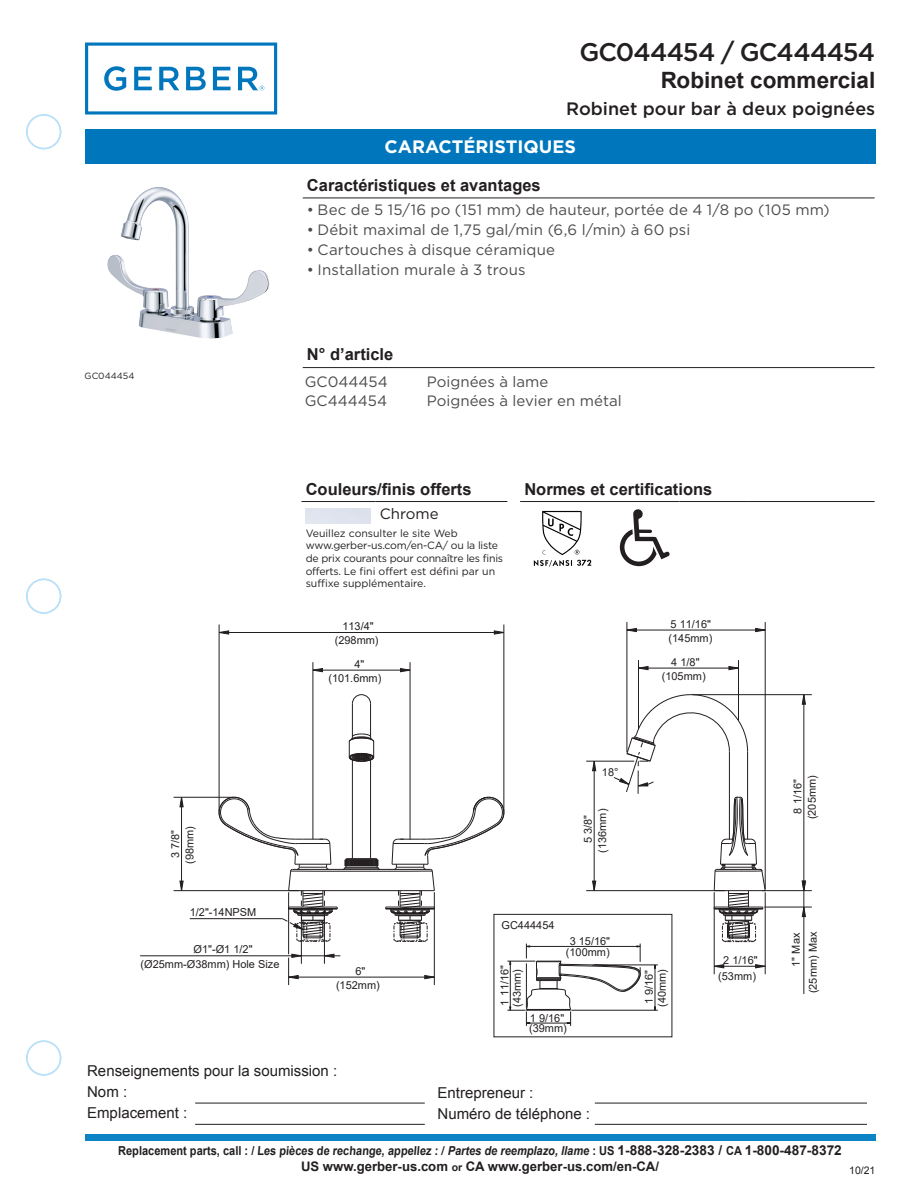
<style>
.page{position:relative;width:918px;height:1188px;background:#fff}
.page>*{position:absolute;margin:0;border:0;box-sizing:border-box;transform-origin:0 0}
.D_title_headline_new{font:500 25.5px "Gotham";letter-spacing:-.035em;color:#231f20}
.D_title_headline_new-2{font:700 22.5px "Arial";color:#231f20}
.D_title_description{font:500 18px "Gotham";color:#231f20}
.t1{font:700 18px "Gotham";color:#fff}
.t2{font:700 16.5px "Arial";color:#231f20}
.t3{font:15px "Gotham";letter-spacing:.005em;color:#4b4c4d}
.t4{font:15px/21.3px "Arial";color:#231f20}
.inner_page_Maintenan{font:15px "Gotham";color:#231f20}
.t5{font:700 13.2px "Arial";color:#231f20}
.t6{font:700 12.3px "Arial";color:#231f20;scale:.89 1}
.t7{font:10.95px/14.4px "Arial";color:#231f20;text-align:center}
.inner_page_Maintenan-2{font:10.5px/12.6px "Gotham";letter-spacing:-.02em;color:#231f20}
.inner_page_Maintenan-3{font:10.5px "Gotham";color:#231f20}
.t8{font:10.5px "Arial";color:#231f20}
.t9{font:9px "Gotham";color:#231f20}
.s1{color:#fff}
.s2{font-style:italic}
.s3{font-size:13.65px}
.s4{font-size:10.5px}
</style>
<div class="page">
<div style="left:26px;top:114px;width:35px;height:35px;border:2px solid #b9e1f7;border-radius:50%"></div>
<div style="left:26px;top:1040px;width:35px;height:36px;border:2px solid #b9e1f7;border-radius:50%"></div>
<div style="left:26px;top:579px;width:35px;height:35px;border:2px solid #b9e1f7;border-radius:50%"></div>
<div style="left:85px;top:1135px;width:790px;height:6px;background:#0c83c4"></div>
<svg style="left:85px;top:43px;width:192px;height:72px"></svg>
<hr style="left:195px;top:1103px;width:230px;height:1px;background:#231f20">
<hr style="left:595px;top:1103px;width:272px;height:1px;background:#231f20">
<hr style="left:195px;top:1124px;width:230px;height:1px;background:#231f20">
<hr style="left:595px;top:1124px;width:272px;height:1px;background:#231f20">
<div style="left:85px;top:130px;width:790px;height:34px;background:#0077bd"></div>
<svg style="left:220px;top:630px;width:9px;height:5px"></svg>
<svg style="left:494px;top:630px;width:10px;height:5px"></svg>
<svg style="left:312px;top:668px;width:11px;height:4px"></svg>
<svg style="left:400px;top:668px;width:10px;height:4px"></svg>
<svg style="left:179px;top:881px;width:5px;height:9px"></svg>
<svg style="left:179px;top:798px;width:5px;height:9px"></svg>
<svg style="left:802px;top:695px;width:4px;height:10px"></svg>
<svg style="left:755px;top:628px;width:10px;height:4px"></svg>
<svg style="left:626px;top:628px;width:11px;height:4px"></svg>
<svg style="left:802px;top:881px;width:4px;height:9px"></svg>
<svg style="left:802px;top:908px;width:4px;height:9px"></svg>
<svg style="left:639px;top:666px;width:10px;height:4px"></svg>
<svg style="left:728px;top:666px;width:10px;height:4px"></svg>
<svg style="left:325px;top:954px;width:9px;height:4px"></svg>
<hr style="left:181px;top:797px;width:1px;height:94px;background:#231f20">
<hr style="left:289px;top:977px;width:145px;height:1px;background:#231f20">
<hr style="left:219px;top:625px;width:1px;height:186px;background:#231f20">
<hr style="left:140px;top:956px;width:200px;height:1px;background:#231f20">
<hr style="left:190px;top:918px;width:92px;height:1px;background:#231f20">
<hr style="left:174px;top:890px;width:125px;height:1px;background:#231f20">
<hr style="left:288px;top:892px;width:1px;height:62px;background:#231f20">
<svg style="left:288px;top:954px;width:14px;height:31px"></svg>
<hr style="left:301px;top:907px;width:1px;height:57px;background:#231f20">
<hr style="left:313px;top:662px;width:1px;height:177px;background:#231f20">
<hr style="left:324px;top:907px;width:1px;height:57px;background:#231f20">
<hr style="left:174px;top:797px;width:59px;height:1px;background:#231f20">
<hr style="left:410px;top:662px;width:1px;height:178px;background:#231f20">
<hr style="left:504px;top:625px;width:1px;height:186px;background:#231f20">
<hr style="left:313px;top:670px;width:97px;height:1px;background:#231f20">
<hr style="left:219px;top:632px;width:285px;height:1px;background:#231f20">
<hr style="left:764px;top:907px;width:48px;height:1px;background:#231f20">
<hr style="left:762px;top:890px;width:50px;height:1px;background:#231f20">
<hr style="left:627px;top:622px;width:1px;height:130px;background:#231f20">
<hr style="left:638px;top:660px;width:1px;height:69px;background:#231f20">
<hr style="left:738px;top:660px;width:1px;height:60px;background:#231f20">
<hr style="left:765px;top:622px;width:1px;height:267px;background:#231f20">
<hr style="left:804px;top:695px;width:1px;height:299px;background:#231f20">
<hr style="left:692px;top:694px;width:120px;height:1px;background:#231f20">
<hr style="left:639px;top:668px;width:100px;height:1px;background:#231f20">
<hr style="left:627px;top:630px;width:138px;height:1px;background:#231f20">
<hr style="left:289px;top:890px;width:145px;height:1px;background:#231f20">
<hr style="left:315px;top:871px;width:93px;height:1px;background:#231f20">
<hr style="left:293px;top:869px;width:137px;height:1px;background:#231f20">
<hr style="left:352px;top:704px;width:1px;height:33px;background:#231f20">
<hr style="left:352px;top:760px;width:1px;height:99px;background:#231f20">
<hr style="left:370px;top:704px;width:1px;height:33px;background:#231f20">
<hr style="left:370px;top:760px;width:1px;height:99px;background:#231f20">
<svg style="left:352px;top:694px;width:19px;height:10px"></svg>
<svg style="left:349px;top:734px;width:25px;height:28px"></svg>
<svg style="left:218px;top:797px;width:162px;height:145px"></svg>
<svg style="left:386px;top:691px;width:380px;height:335px"></svg>
<div style="left:494px;top:914px;width:178px;height:123px;border:1px solid #231f20"></div>
<hr style="left:303px;top:198px;width:572px;height:1px;background:#231f20">
<hr style="left:303px;top:367px;width:572px;height:1px;background:#231f20">
<img style="left:107px;top:187px;width:162px;height:152px">
<hr style="left:301px;top:501px;width:75px;height:1px;background:#231f20">
<hr style="left:376px;top:501px;width:131px;height:1px;background:#231f20">
<hr style="left:520px;top:501px;width:85px;height:1px;background:#231f20">
<hr style="left:605px;top:501px;width:75px;height:1px;background:#231f20">
<hr style="left:680px;top:501px;width:68px;height:1px;background:#231f20">
<hr style="left:748px;top:501px;width:127px;height:1px;background:#231f20">
<svg style="left:534px;top:511px;width:57px;height:56px"></svg>
<svg style="left:620px;top:509px;width:50px;height:57px"></svg>
<p class="D_title_headline_new" style="left:580px;top:35px;width:297px">GC044454 / GC444454</p>
<p class="D_title_headline_new-2" style="left:661px;top:65px;width:216px">Robinet commercial</p>
<p class="D_title_description" style="left:566px;top:97px;width:311px">Robinet pour bar à deux poignées</p>
<h3 class="t1" style="left:385px;top:135px;width:193px">CARACTÉRISTIQUES</h3>
<p class="t9" style="left:85px;top:371px;width:51px">GC044454</p>
<p class="t2" style="left:307px;top:174px;width:235px">Caractéristiques et avantages</p>
<p class="t3" style="left:307px;top:200px;width:524px">• Bec de 5 15/16 po (151 mm) de hauteur, portée de 4 1/8 po (105 mm)</p>
<p class="t3" style="left:307px;top:220px;width:385px">• Débit maximal de 1,75 gal/min (6,6 l/min) à 60 psi</p>
<p class="t3" style="left:307px;top:240px;width:249px">• Cartouches à disque céramique</p>
<p class="t3" style="left:307px;top:260px;width:220px">• Installation murale à 3 trous</p>
<p class="t2" style="left:307px;top:344px;width:88px">N° d’article</p>
<p class="t3" style="left:305px;top:372px;width:84px">GC044454</p>
<p class="t3" style="left:427px;top:372px;width:123px">Poignées à lame</p>
<p class="t3" style="left:305px;top:391px;width:84px">GC444454</p>
<p class="t3" style="left:427px;top:391px;width:196px">Poignées à levier en métal</p>
<p class="t2" style="left:306px;top:478px;width:167px">Couleurs/finis offerts</p>
<p class="t2" style="left:524px;top:478px;width:189px">Normes et certifications</p>
<p class="inner_page_Maintenan" style="left:380px;top:504px;width:84px">Chrome<span class="s1">me</span></p>
<p class="inner_page_Maintenan-3" style="left:306px;top:526px;width:154px">Veuillez consulter le site Web</p>
<p class="inner_page_Maintenan-2" style="left:306px;top:539px;width:199px">www.gerber-us.com/en-CA/ ou la liste de prix courants pour connaître les finis offerts. Le fini offert est défini par un suffixe supplémentaire.</p>
<p class="t7" style="left:335px;top:619px;width:45px">113/4" (298mm)</p>
<p class="t7" style="left:328px;top:657px;width:54px;text-align:left;text-indent:26px">4" (101.6mm)</p>
<p class="t7" style="left:669px;top:617px;width:45px;text-align:left">5 11/16" (145mm)</p>
<p class="t7" style="left:662px;top:655px;width:45px">4 1/8" (105mm)</p>
<p class="t7" style="left:168px;top:864px;width:39px;rotate:-90deg">3 7/8" (98mm)</p>
<p class="t7" style="left:190px;top:905px;width:68px">1/2"-14NPSM</p>
<p class="t7" style="left:141px;top:941px;width:140px;line-height:15.1px;text-align:left;text-indent:53px">Ø1"-Ø1 1/2" (Ø25mm-Ø38mm) Hole Size</p>
<p class="t7" style="left:336px;top:964px;width:45px">6" (152mm)</p>
<p class="t7" style="left:602px;top:765px;width:18px">18°</p>
<p class="t7" style="left:581px;top:853px;width:45px;rotate:-90deg">5 3/8" (136mm)</p>
<p class="t7" style="left:502px;top:918px;width:54px">GC444454</p>
<p class="t7" style="left:566px;top:935px;width:46px;line-height:11.1px">3 15/16" (100mm)</p>
<p class="t7" style="left:498px;top:1007px;width:43px;line-height:12.5px;text-align:left;rotate:-90deg">1 11/16" (43mm)</p>
<p class="t7" style="left:642px;top:1007px;width:39px;line-height:12.9px;text-align:left;rotate:-90deg">1 9/16" (40mm)</p>
<p class="t7" style="left:529px;top:1013px;width:39px;line-height:10.6px;text-align:left">1 9/16" (39mm)</p>
<p class="t7" style="left:790px;top:819px;width:45px;rotate:-90deg">8 1/16" (205mm)</p>
<p class="t7" style="left:718px;top:952px;width:41px;line-height:15.9px">2 1/16" (53mm)</p>
<p class="t7" style="left:788px;top:993px;width:63px;line-height:17px;text-align:right;rotate:-90deg">1" Max (25mm) Max</p>
<h3 class="t4" style="left:87px;top:1060px;width:252px">Renseignements pour la soumission :<br>Nom :</h3>
<h3 class="t4" style="left:438px;top:1082px;width:97px">Entrepreneur :</h3>
<h3 class="t4" style="left:87px;top:1102px;width:102px">Emplacement :</h3>
<h3 class="t4" style="left:438px;top:1103px;width:154px">Numéro de téléphone :</h3>
<p class="t6" style="left:118px;top:1143px;width:815px">Replacement parts, call : / Les pièces de rechange, appellez : / <span class="s2">Partes de reemplazo, llame</span> : US <span class="s3">1-888-328-2383 /</span> CA <span class="s3">1-800-487-8372</span></p>
<p class="t5" style="left:301px;top:1158px;width:360px">US www.gerber-us.com <span class="s4">or</span> CA www.gerber-us.com/en-CA/</p>
<p class="t8" style="left:849px;top:1163px;width:28px">10/21</p>
</div>
